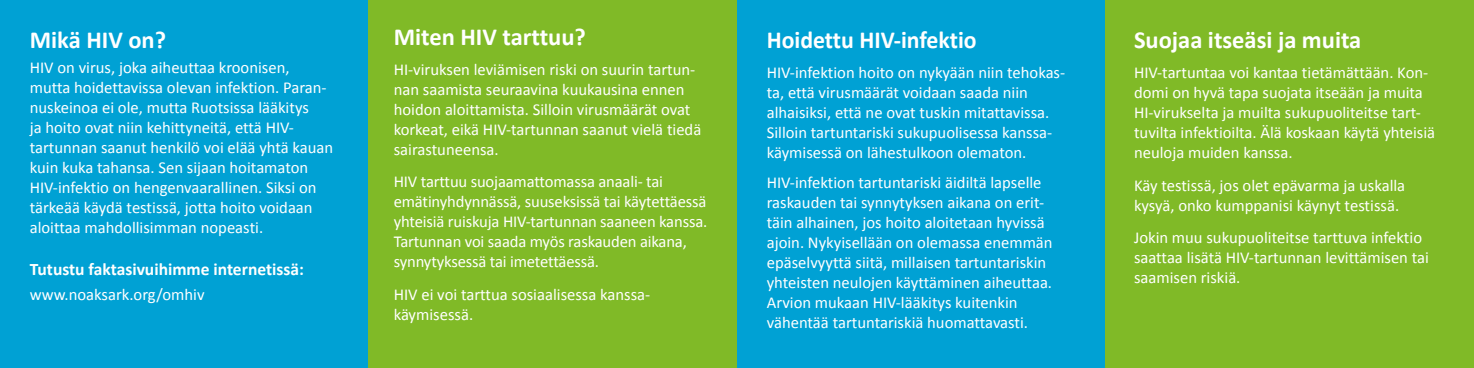
<style>
.page{position:relative;width:1474px;height:368px;background:#fff}
.page>*{position:absolute;margin:0;border:0;box-sizing:border-box;transform-origin:0 0}
.t1{font:700 24.5px "Calibri";color:#fff}
.t2{font:700 17.5px "Calibri";color:#fff}
.t3{font:16.62px/19.9px "Calibri";color:#fff}
</style>
<div class="page">
<div style="left:0;top:0;width:368px;height:367px;background:#00a1d4"></div>
<div style="left:737px;top:0;width:368px;height:367px;background:#00a1d4"></div>
<div style="left:1105px;top:0;width:368px;height:367px;background:#80ba27"></div>
<div style="left:368px;top:0;width:369px;height:367px;background:#80ba27"></div>
<h1 class="t1" style="left:30px;top:24px;width:138px">Mikä HIV on?</h1>
<p class="t3" style="left:30px;top:58px;width:305px">HIV on virus, joka aiheuttaa kroonisen, mutta hoidettavissa olevan infektion. Paran&shy;nuskeinoa ei ole, mutta Ruotsissa lääkitys<br>ja hoito ovat niin kehittyneitä, että HIV&shy;tartunnan saanut henkilö voi elää yhtä kauan kuin kuka tahansa. Sen sijaan hoitamaton HIV-infektio on hengenvaarallinen. Siksi on tärkeää käydä testissä, jotta hoito voidaan aloittaa mahdollisimman nopeasti.</p>
<p class="t2" style="left:30px;top:257px;width:276px">Tutustu faktasivuihimme internetissä:</p>
<p class="t3" style="left:30px;top:284px;width:176px">www.noaksark.org/omhiv</p>
<h1 class="t1" style="left:394px;top:21px;width:194px">Miten HIV tarttuu?</h1>
<p class="t3" style="left:394px;top:59px;width:309px">HI-viruksen leviämisen riski on suurin tartun&shy;nan saamista seuraavina kuukausina ennen hoidon aloittamista. Silloin virusmäärät ovat korkeat, eikä HIV-tartunnan saanut vielä tiedä sairastuneensa.</p>
<p class="t3" style="left:394px;top:171px;width:315px">HIV tarttuu suojaamattomassa anaali- tai emätinyhdynnässä, suuseksissä tai käytettäessä yhteisiä ruiskuja HIV-tartunnan saaneen kanssa.<br>Tartunnan voi saada myös raskauden aikana, synnytyksessä tai imetettäessä.</p>
<p class="t3" style="left:394px;top:283px;width:258px">HIV ei voi tarttua sosiaalisessa kanssa&shy;käymisessä.</p>
<h1 class="t1" style="left:766px;top:24px;width:211px">Hoidettu HIV-infektio</h1>
<p class="t3" style="left:766px;top:63px;width:300px">HIV-infektion hoito on nykyään niin tehokas&shy;ta, että virusmäärät voidaan saada niin alhaisiksi, että ne ovat tuskin mitattavissa.<br>Silloin tartuntariski sukupuolisessa kanssa&shy;käymisessä on lähestulkoon olematon.</p>
<p class="t3" style="left:766px;top:172px;width:287px">HIV-infektion tartuntariski äidiltä lapselle raskauden tai synnytyksen aikana on erit&shy;täin alhainen, jos hoito aloitetaan hyvissä ajoin. Nykyisellään on olemassa enemmän epäselvyyttä siitä, millaisen tartuntariskin yhteisten neulojen käyttäminen aiheuttaa.<br>Arvion mukaan HIV-lääkitys kuitenkin vähentää tartuntariskiä huomattavasti.</p>
<h1 class="t1" style="left:1134px;top:24px;width:229px">Suojaa itseäsi ja muita</h1>
<p class="t3" style="left:1134px;top:63px;width:303px">HIV-tartuntaa voi kantaa tietämättään. Kon&shy;domi on hyvä tapa suojata itseään ja muita HI-virukselta ja muilta sukupuoliteitse tart&shy;tuvilta infektioilta. Älä koskaan käytä yhteisiä neuloja muiden kanssa.</p>
<p class="t3" style="left:1134px;top:175px;width:273px">Käy testissä, jos olet epävarma ja uskalla kysyä, onko kumppanisi käynyt testissä.</p>
<p class="t3" style="left:1134px;top:227px;width:296px">Jokin muu sukupuoliteitse tarttuva infektio saattaa lisätä HIV-tartunnan levittämisen tai saamisen riskiä.</p>
</div>
